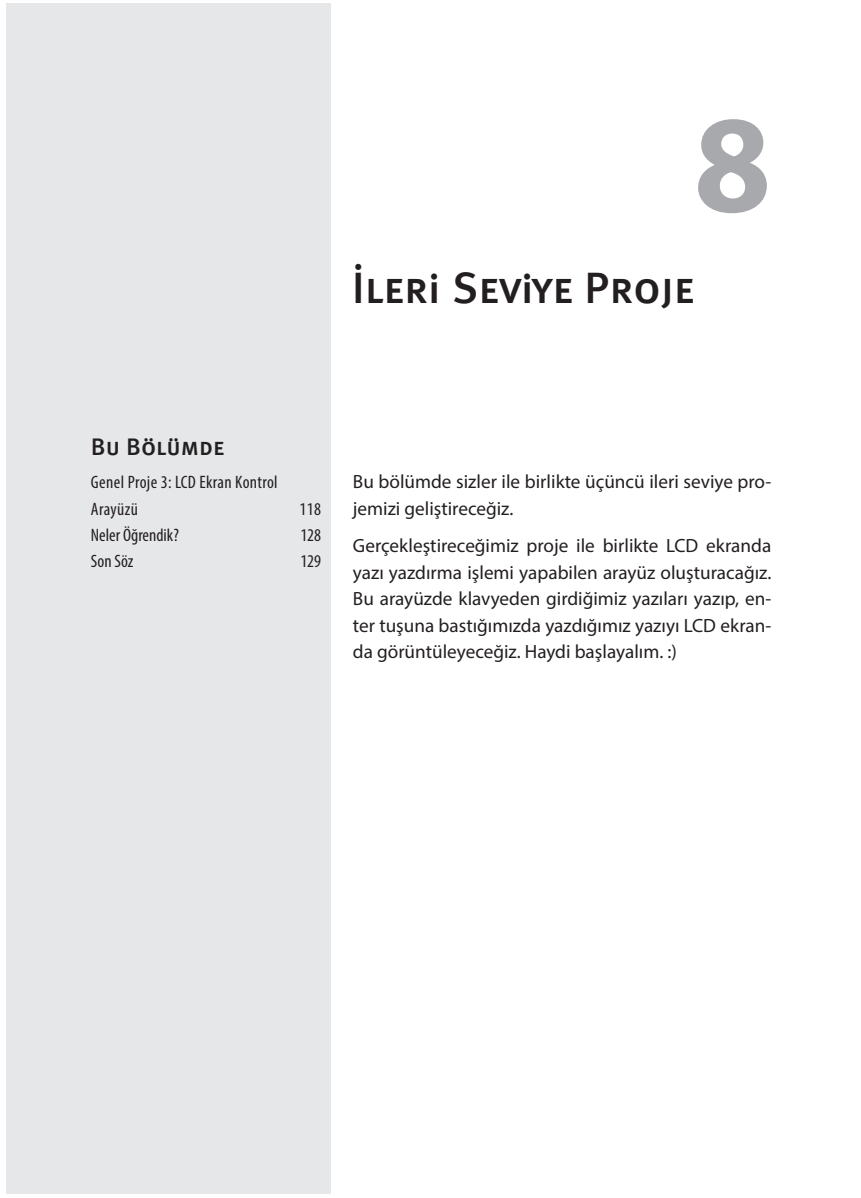
<style>
.page{position:relative;width:861px;height:1198px;background:#fff}
.page>*{position:absolute;margin:0;border:0;box-sizing:border-box;transform-origin:0 0}
.t1{font:700 140px "Myriad Pro";color:#a8a9ad}
.t2{font:44px "Meta Medium LF Caps";color:#231f20}
.t3{font:24px "Meta Medium LF Caps";color:#231f20}
.t4{font:19.2px/26.4px "Myriad Pro";color:#231f20}
.t5{font:condensed 18px/26.4px "Myriad Pro";letter-spacing:.01em;color:#231f20}
</style>
<div class="page">
<div style="left:6px;top:3px;width:325px;height:1191px;background:#e6e7e9"></div>
<h1 class="t1" style="left:694px;top:73px;width:79px">8</h1>
<h2 class="t2" style="left:352px;top:267px;width:344px">İleri Seviye Proje</h2>
<p class="t3" style="left:91px;top:435px;width:135px">Bu Bölümde</p>
<p class="t5" style="left:91px;top:469px;width:188px">Genel Proje 3: LCD Ekran Kontrol<br>Arayüzü</p>
<p class="t5" style="left:300px;top:495px;width:23px">118</p>
<p class="t5" style="left:91px;top:522px;width:89px">Neler Öğrendik?</p>
<p class="t5" style="left:300px;top:522px;width:22px">128</p>
<p class="t5" style="left:91px;top:548px;width:44px">Son Söz</p>
<p class="t5" style="left:300px;top:548px;width:22px">129</p>
<p class="t4" style="left:353px;top:468px;width:420px">Bu bölümde sizler ile birlikte üçüncü ileri seviye pro&shy;jemizi geliştireceğiz.</p>
<p class="t4" style="left:353px;top:532px;width:420px;text-align:justify">Gerçekleştireceğimiz proje ile birlikte LCD ekranda yazı yazdırma işlemi yapabilen arayüz oluşturacağız.<br>Bu arayüzde klavyeden girdiğimiz yazıları yazıp, en&shy;ter tuşuna bastığımızda yazdığımız yazıyı LCD ekran&shy;da görüntüleyeceğiz. Haydi başlayalım. :)</p>
</div>
